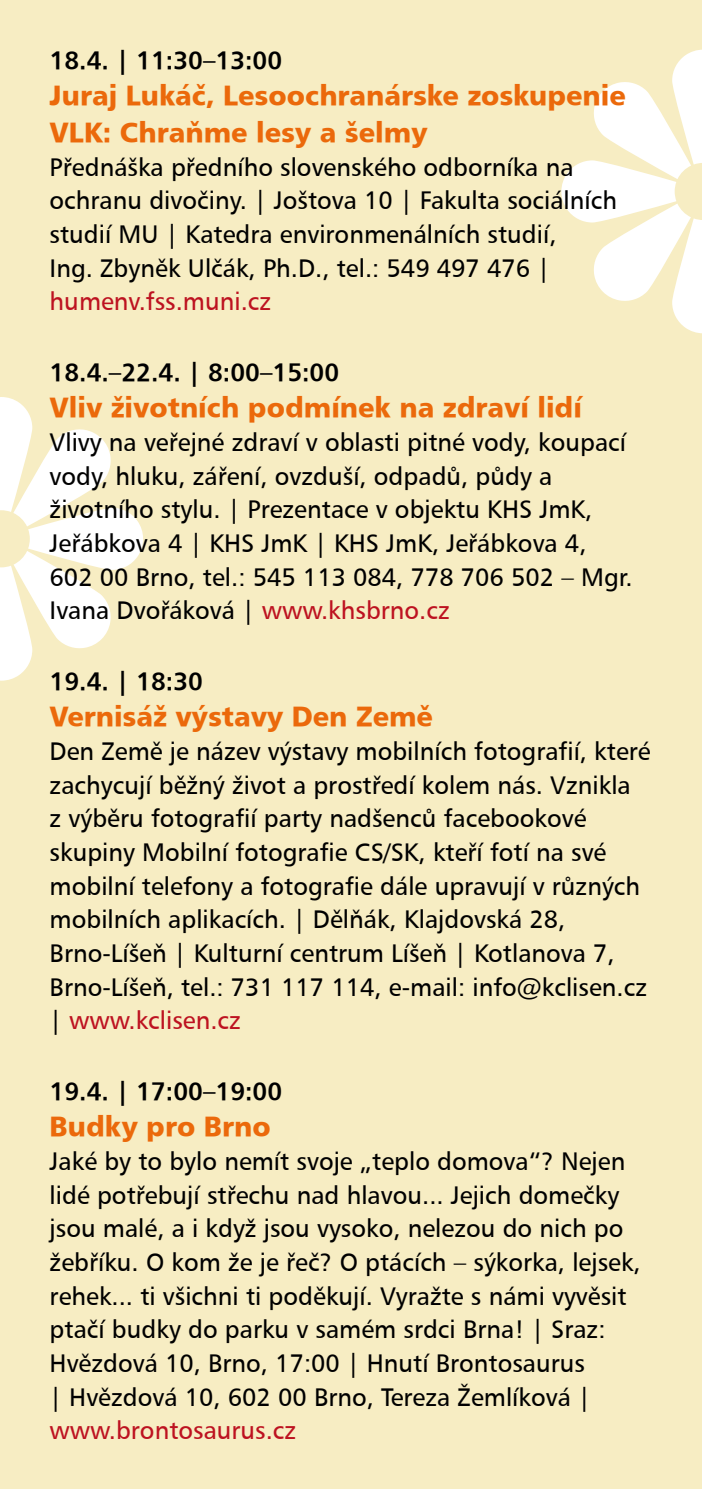
<style>
.page{position:relative;width:702px;height:1489px;background:#fff}
.page>*{position:absolute;margin:0;border:0;box-sizing:border-box;transform-origin:0 0}
.t1{font:27.5px/36.5px "Humanist 777 Blk AT";color:#eb690b}
.t2{font:25px/33.8px "Humanist 777 AT";color:#000}
.t3{font:25px "Humanist 777 AT Bold";color:#000}
.t4{font:25px "Humanist 777 AT";color:#bd1220}
.s1{color:#bd1220}
</style>
<div class="page">
<div style="left:0;top:0;width:702px;height:1488px;background:#f7edc3"></div>
<svg style="left:0;top:397px;width:143px;height:283px"></svg>
<svg style="left:561px;top:50px;width:141px;height:283px"></svg>
<p class="t3" style="left:50px;top:45px;width:234px">18.4. | 11:30–13:00</p>
<p class="t1" style="left:50px;top:77px;width:577px">Juraj Lukáč, Lesoochranárske zoskupenie<br>VLK: Chraňme lesy a šelmy</p>
<p class="t2" style="left:50px;top:150px;width:569px">Přednáška předního slovenského odborníka na ochranu divočiny. | Joštova 10 | Fakulta sociálních studií MU | Katedra environmenálních studií,<br>Ing. Zbyněk Ulčák, Ph.D., tel.: 549 497 476 |</p>
<p class="t4" style="left:50px;top:287px;width:223px">humenv.fss.muni.cz</p>
<p class="t3" style="left:50px;top:357px;width:291px">18.4.–22.4. | 8:00–15:00</p>
<p class="t1" style="left:50px;top:389px;width:534px">Vliv životních podmínek na zdraví lidí</p>
<p class="t2" style="left:50px;top:425px;width:584px">Vlivy na veřejné zdraví v oblasti pitné vody, koupací vody, hluku, záření, ovzduší, odpadů, půdy a životního stylu. | Prezentace v objektu KHS JmK, Jeřábkova 4 | KHS JmK | KHS JmK, Jeřábkova 4, 602 00 Brno, tel.: 545 113 084, 778 706 502 – Mgr.<br>Ivana Dvořáková | <span class="s1">www.khsbrno.cz</span></p>
<p class="t3" style="left:50px;top:666px;width:155px">19.4. | 18:30</p>
<p class="t1" style="left:50px;top:698px;width:385px">Vernisáž výstavy Den Země</p>
<p class="t2" style="left:50px;top:734px;width:602px">Den Země je název výstavy mobilních fotografií, které zachycují běžný život a prostředí kolem nás. Vznikla<br>z výběru fotografií party nadšenců facebookové skupiny Mobilní fotografie CS/SK, kteří fotí na své mobilní telefony a fotografie dále upravují v různých mobilních aplikacích. | Dělňák, Klajdovská 28, Brno‑Líšeň | Kulturní centrum Líšeň | Kotlanova 7, Brno‑Líšeň, tel.: 731 117 114, e-mail: info@kclisen.cz | <span class="s1">www.kclisen.cz</span></p>
<p class="t3" style="left:50px;top:1076px;width:234px">19.4. | 17:00–19:00</p>
<p class="t1" style="left:50px;top:1108px;width:223px">Budky pro Brno</p>
<p class="t2" style="left:50px;top:1144px;width:592px">Jaké by to bylo nemít svoje „teplo domova“? Nejen lidé potřebují střechu nad hlavou... Jejich domečky jsou malé, a i když jsou vysoko, nelezou do nich po žebříku. O kom že je řeč? O ptácích – sýkorka, lejsek, rehek... ti všichni ti poděkují. Vyražte s námi vyvěsit ptačí budky do parku v samém srdci Brna! | Sraz:<br>Hvězdová 10, Brno, 17:00 | Hnutí Brontosaurus<br>| Hvězdová 10, 602 00 Brno, Tereza Žemlíková |</p>
<p class="t4" style="left:50px;top:1415px;width:248px">www.brontosaurus.cz</p>
</div>
